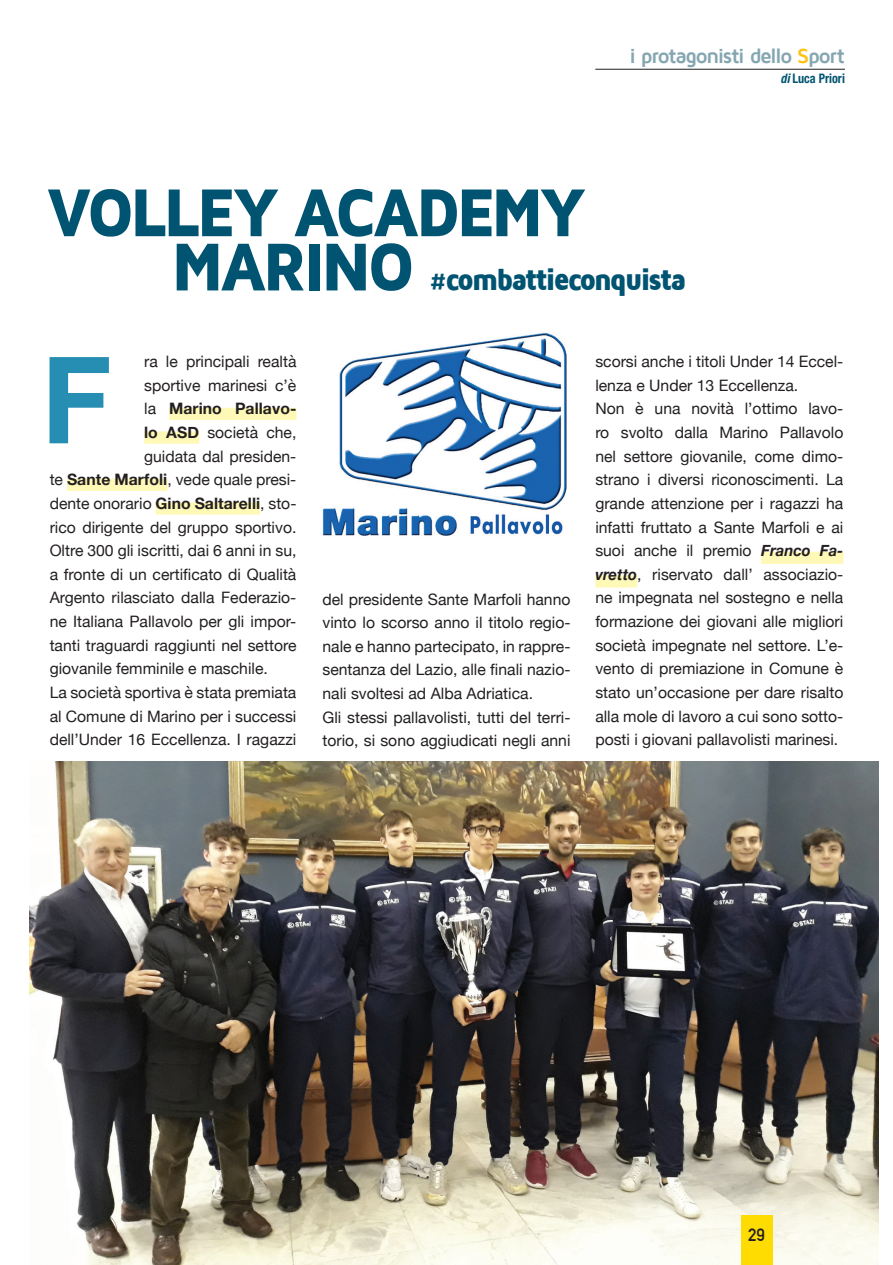
<style>
.page{position:relative;width:893px;height:1265px;background:#fff}
.page>*{position:absolute;margin:0;border:0;box-sizing:border-box;transform-origin:0 0}
.t1{font:700 120.75px "Helvetica Neue";color:#268eb2}
.t2{font:900 70px/54.2px "Maven Pro";letter-spacing:-.06em;color:#005471;scale:.91 1}
.t3{font:900 31.5px "Maven Pro";letter-spacing:-.075em;color:#005471;scale:.91 1}
.t4{font:700 21px "Maven Pro";letter-spacing:-.065em;color:#84a6b1}
.t5{font:700 17.5px "DIN Alternate";color:#231f20}
.t6{font:15.75px/23.6px "Helvetica Neue";color:#231f20}
.t7{font:700 15.75px "Helvetica Neue";letter-spacing:.005em;color:#231f20}
.t8{font:700 condensed 13.12px "Helvetica Neue";color:#005471;scale:.93 1}
.s1{color:#fec210}
.s2{font-style:italic}
.s3{font-weight:400}
.s4{font-weight:700}
.s5{font-weight:700;font-style:italic}
</style>
<div class="page">
<img style="left:30px;top:761px;width:848px;height:504px">
<div style="left:741px;top:1215px;width:31px;height:50px;background:#ffdc01"></div>
<hr style="left:595px;top:69px;width:250px;height:1px;background:#231f20">
<div style="left:761px;top:552px;width:82px;height:12px;background:#fff9b8"></div>
<div style="left:595px;top:575px;width:42px;height:13px;background:#fff9b8"></div>
<div style="left:169px;top:408px;width:127px;height:12px;background:#fff9b8"></div>
<div style="left:144px;top:431px;width:55px;height:13px;background:#fff9b8"></div>
<div style="left:67px;top:479px;width:100px;height:12px;background:#fff9b8"></div>
<div style="left:156px;top:502px;width:104px;height:13px;background:#fff9b8"></div>
<img style="left:322px;top:333px;width:245px;height:203px">
<h3 class="t4" style="left:629px;top:45px;width:217px">i protagonisti dello <span class="s1">S</span>port</h3>
<h2 class="t2" style="left:171px;top:186px;width:458px;text-indent:-124px">VOLLEY ACADEMY<br>MARINO</h2>
<h3 class="t3" style="left:429px;top:263px;width:284px">#combattieconquista</h3>
<p class="t8" style="left:781px;top:70px;width:71px"><span class="s2">di</span> Luca Priori</p>
<p class="t6" style="left:144px;top:351px;width:154px">ra le principali realtà</p>
<p class="t6" style="left:144px;top:374px;width:154px">sportive marinesi c’è</p>
<p class="t7" style="left:144px;top:396px;width:154px"><span class="s3">la</span> Marino Pallavo-</p>
<p class="t6" style="left:144px;top:421px;width:154px"><span class="s4">lo ASD</span> società che,</p>
<p class="t6" style="left:144px;top:445px;width:154px">guidata dal presiden-</p>
<p class="t6" style="left:50px;top:469px;width:248px">te <span class="s4">Sante Marfoli</span>, vede quale presi-</p>
<p class="t6" style="left:50px;top:492px;width:248px">dente onorario <span class="s4">Gino Saltarelli</span>, sto-</p>
<p class="t6" style="left:50px;top:516px;width:248px">rico dirigente del gruppo sportivo.</p>
<p class="t6" style="left:50px;top:540px;width:248px">Oltre 300 gli iscritti, dai 6 anni in su,</p>
<p class="t6" style="left:50px;top:563px;width:248px">a fronte di un certificato di Qualità</p>
<p class="t6" style="left:50px;top:587px;width:248px">Argento rilasciato dalla Federazio-</p>
<p class="t6" style="left:50px;top:610px;width:248px">ne Italiana Pallavolo per gli impor-</p>
<p class="t6" style="left:50px;top:634px;width:248px">tanti traguardi raggiunti nel settore</p>
<p class="t6" style="left:50px;top:658px;width:220px">giovanile femminile e maschile.</p>
<p class="t6" style="left:50px;top:681px;width:248px">La società sportiva è stata premiata</p>
<p class="t6" style="left:50px;top:705px;width:248px">al Comune di Marino per i successi</p>
<p class="t6" style="left:50px;top:729px;width:248px">dell’Under 16 Eccellenza. I ragazzi</p>
<h1 class="t1" style="left:41px;top:306px;width:72px">F</h1>
<p class="t6" style="left:322px;top:588px;width:250px">del presidente Sante Marfoli hanno vinto lo scorso anno il titolo regio&shy;nale e hanno partecipato, in rappre&shy;sentanza del Lazio, alle finali nazio&shy;nali svoltesi ad Alba Adriatica.<br>Gli stessi pallavolisti, tutti del terri&shy;torio, si sono aggiudicati negli anni</p>
<p class="t6" style="left:595px;top:351px;width:250px">scorsi anche i titoli Under 14 Eccel&shy;lenza e Under 13 Eccellenza.<br>Non è una novità l’ottimo lavo&shy;ro svolto dalla Marino Pallavolo nel settore giovanile, come dimo&shy;strano i diversi riconoscimenti. La grande attenzione per i ragazzi ha infatti fruttato a Sante Marfoli e ai suoi anche il premio <span class="s5">Franco Fa&shy;vretto</span>, riservato dall’ associazio&shy;ne impegnata nel sostegno e nella formazione dei giovani alle migliori società impegnate nel settore. L’e&shy;vento di premiazione in Comune è stato un’occasione per dare risalto alla mole di lavoro a cui sono sotto&shy;posti i giovani pallavolisti marinesi.</p>
<p class="t5" style="left:748px;top:1222px;width:18px">29</p>
</div>
